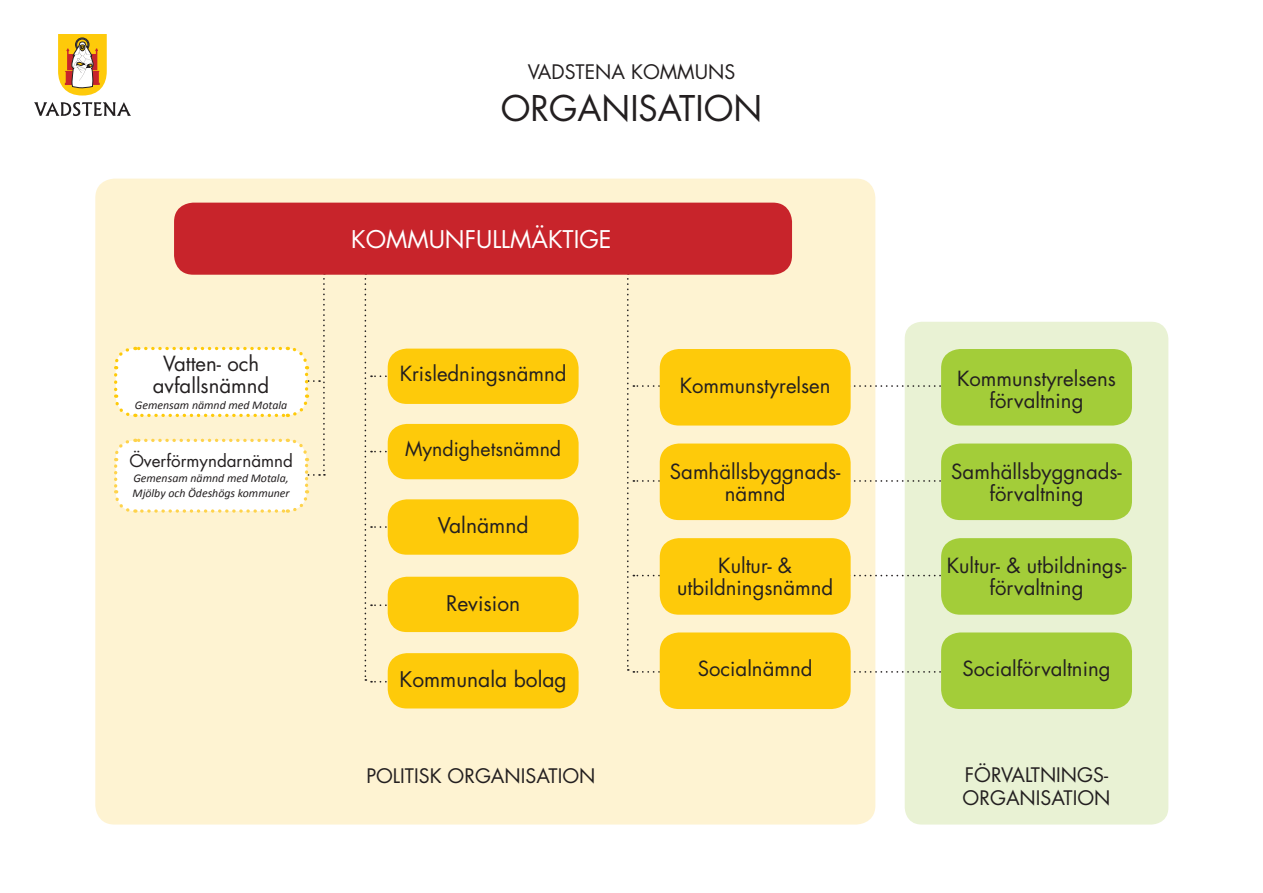
<style>
.page{position:relative;width:1263px;height:893px;background:#fff}
.page>*{position:absolute;margin:0;border:0;box-sizing:border-box;transform-origin:0 0}
.t1{font:34.5px "Futura Std";color:#231f20}
.t2{font:23.7px "Futura Std";color:#fff}
.t3{font:21px "Futura Std";color:#231f20}
.t4{font:20.4px/22px "Futura Std";color:#231f20;text-align:center}
.t5{font:19.5px "Futura Std";color:#231f20}
.t6{font:16.95px "Futura Std";color:#231f20}
.t7{font:italic 11.85px "Calibri";color:#231f20}
</style>
<div class="page">
<div style="left:905px;top:322px;width:263px;height:502px;background:#e9f2d4;border-radius:17px"></div>
<div style="left:95px;top:179px;width:780px;height:645px;background:#fef3d2;border-radius:19px"></div>
<svg style="left:853px;top:385px;width:88px;height:2px"></svg>
<svg style="left:853px;top:480px;width:88px;height:2px"></svg>
<svg style="left:853px;top:575px;width:88px;height:1px"></svg>
<svg style="left:853px;top:671px;width:88px;height:2px"></svg>
<svg style="left:34px;top:102px;width:97px;height:14px"></svg>
<svg style="left:58px;top:34px;width:49px;height:62px"></svg>
<svg style="left:627px;top:278px;width:60px;height:395px"></svg>
<svg style="left:364px;top:278px;width:54px;height:405px"></svg>
<div style="left:174px;top:203px;width:618px;height:72px;background:#c8242b;border-radius:19px"></div>
<div style="left:660px;top:443px;width:191px;height:77px;background:#feca0a;border-radius:19px"></div>
<div style="left:941px;top:443px;width:191px;height:77px;background:#a3cd39;border-radius:19px"></div>
<div style="left:660px;top:349px;width:191px;height:77px;background:#feca0a;border-radius:19px"></div>
<div style="left:941px;top:349px;width:191px;height:77px;background:#a3cd39;border-radius:19px"></div>
<div style="left:660px;top:538px;width:191px;height:77px;background:#feca0a;border-radius:19px"></div>
<div style="left:941px;top:538px;width:191px;height:77px;background:#a3cd39;border-radius:19px"></div>
<div style="left:660px;top:632px;width:191px;height:77px;background:#feca0a;border-radius:19px"></div>
<div style="left:941px;top:632px;width:191px;height:77px;background:#a3cd39;border-radius:19px"></div>
<div style="left:388px;top:349px;width:191px;height:55px;background:#feca0a;border-radius:19px"></div>
<div style="left:388px;top:577px;width:191px;height:55px;background:#feca0a;border-radius:19px"></div>
<div style="left:388px;top:499px;width:191px;height:56px;background:#feca0a;border-radius:19px"></div>
<div style="left:388px;top:424px;width:191px;height:55px;background:#feca0a;border-radius:19px"></div>
<svg style="left:114px;top:273px;width:211px;height:240px"></svg>
<div style="left:388px;top:653px;width:191px;height:55px;background:#feca0a;border-radius:19px"></div>
<p class="t4" style="left:163px;top:353px;width:98px">Vatten- och</p>
<p class="t4" style="left:153px;top:375px;width:118px">avfallsnämnd</p>
<p class="t7" style="left:135px;top:397px;width:154px">Gemensam nämnd med Motala</p>
<p class="t6" style="left:129px;top:450px;width:165px">Överförmyndarnämnd</p>
<p class="t7" style="left:133px;top:470px;width:157px">Gemensam nämnd med Motala,</p>
<p class="t7" style="left:133px;top:485px;width:159px">Mjölby och Ödeshögs kommuner</p>
<p class="t5" style="left:528px;top:59px;width:209px">VADSTENA KOMMUNS</p>
<p class="t1" style="left:501px;top:86px;width:263px">ORGANISATION</p>
<p class="t2" style="left:351px;top:224px;width:262px">KOMMUNFULLMÄKTIGE</p>
<p class="t4" style="left:400px;top:362px;width:168px">Krisledningsnämnd</p>
<p class="t5" style="left:405px;top:437px;width:158px">Myndighetsnämnd</p>
<p class="t3" style="left:438px;top:512px;width:92px">Valnämnd</p>
<p class="t3" style="left:446px;top:590px;width:76px">Revision</p>
<p class="t3" style="left:400px;top:666px;width:169px">Kommunala bolag</p>
<p class="t5" style="left:366px;top:764px;width:231px">POLITISK ORGANISATION</p>
<p class="t4" style="left:680px;top:375px;width:152px">Kommunstyrelsen</p>
<p class="t4" style="left:957px;top:367px;width:160px">Kommunstyrelsens</p>
<p class="t4" style="left:989px;top:389px;width:95px">förvaltning</p>
<p class="t4" style="left:670px;top:461px;width:172px">Samhällsbyggnads&shy;nämnd</p>
<p class="t4" style="left:951px;top:461px;width:172px">Samhällsbyggnads&shy;förvaltning</p>
<p class="t4" style="left:718px;top:555px;width:75px">Kultur- &amp;</p>
<p class="t4" style="left:677px;top:577px;width:158px">utbildningsnämnd</p>
<p class="t4" style="left:947px;top:555px;width:181px">Kultur- &amp; utbildnings&shy;förvaltning</p>
<p class="t4" style="left:698px;top:658px;width:116px">Socialnämnd</p>
<p class="t4" style="left:962px;top:658px;width:150px">Socialförvaltning</p>
<p class="t5" style="left:965px;top:762px;width:145px">FÖRVALTNINGS-</p>
<p class="t5" style="left:963px;top:785px;width:149px">ORGANISATION</p>
</div>
